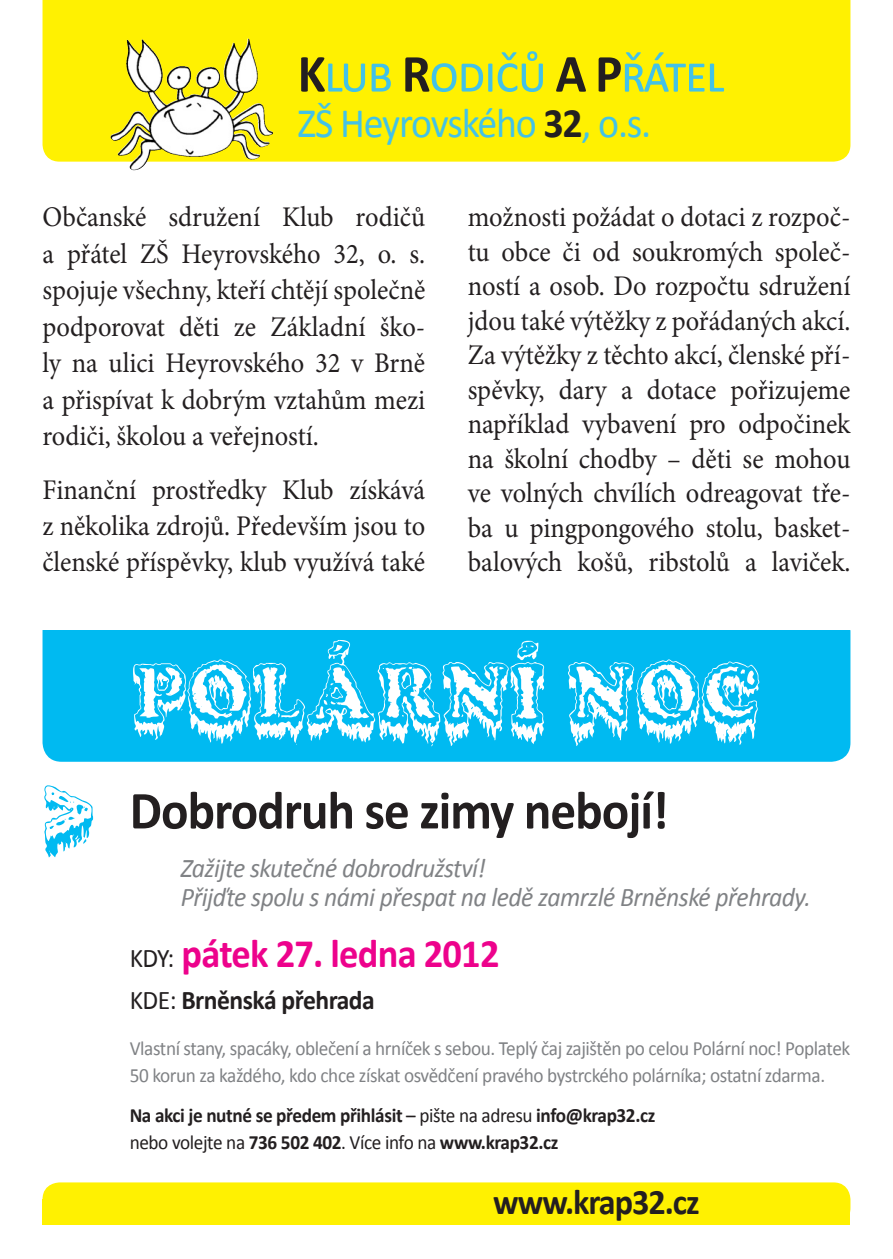
<style>
.page{position:relative;width:893px;height:1259px;background:#fff}
.page>*{position:absolute;margin:0;border:0;box-sizing:border-box;transform-origin:0 0}
.t1{font:111.6px "Modius'Frigid'";color:#00baf1;scale:.95 1}
.t2{font:90px "Modius'Frigid'";color:#fff;scale:.95 1}
.t3{font:700 54px "Calibri";letter-spacing:-.02em;color:#231f20;scale:.95 1}
.t4{font:54px "Calibri";letter-spacing:-.03em;color:#43c2e7;scale:.95 1}
.t5{font:42px "Calibri";letter-spacing:-.03em;color:#43c2e7;scale:.95 1}
.t6{font:700 40.5px "Calibri";letter-spacing:-.02em;color:#ed028c;scale:.95 1}
.t7{font:700 36px "Calibri";letter-spacing:-.03em;color:#231f20;scale:.95 1}
.t8{font:28.5px/34.5px "Minion Pro";letter-spacing:-.005em;color:#231f20;text-align:justify;scale:.93 1}
.t9{font:italic 27px/29.1px "Calibri";letter-spacing:-.02em;color:#808285;scale:.95 1}
.t10{font:700 27px "Calibri";letter-spacing:-.02em;color:#231f20;scale:.95 1}
.t11{font:20.4px/27px "Calibri";letter-spacing:-.02em;color:#808285;scale:.95 1}
.t12{font:700 20.4px/27px "Calibri";letter-spacing:-.02em;color:#231f20;scale:.95 1}
.s1{font-weight:700;color:#231f20}
.s2{font-weight:400;font-size:27px;color:#231f20}
.s3{font-weight:400}
</style>
<div class="page">
<svg style="left:43px;top:0;width:807px;height:162px;background:#fbee0f"></svg>
<div style="left:43px;top:1182px;width:807px;height:43px;background:#fff101;border-radius:17px"></div>
<div style="left:43px;top:1199px;width:807px;height:26px;background:#fff101"></div>
<img style="left:208px;top:39px;width:39px;height:68px">
<div style="left:43px;top:612px;width:807px;height:150px;background:#00baf1;border-radius:19px"></div>
<div style="left:0;top:587px;width:893px;height:42px;background:#fff"></div>
<h3 class="t4" style="left:298px;top:40px;width:451px"><span class="s1">K</span>lub <span class="s1">R</span>odičů <span class="s1">A P</span>řátel</h3>
<h3 class="t5" style="left:298px;top:97px;width:374px">ZŠ Heyrovského <span class="s1">32</span>, o.s.</h3>
<p class="t8" style="left:43px;top:199px;width:413px;line-height:36.6px">Občanské sdružení Klub rodičů a přátel ZŠ Heyrovského 32, o. s. spojuje všechny, kteří chtějí společně podporovat děti ze Základní ško&shy;ly na ulici Heyrovského 32 v Brně a přispívat k dobrým vztahům mezi rodiči, školou a veřejností.</p>
<p class="t8" style="left:43px;top:471px;width:413px;line-height:36.6px">Finanční prostředky Klub získává z několika zdrojů. Především jsou to členské příspěvky, klub využívá také</p>
<p class="t8" style="left:468px;top:200px;width:413px">možnosti požádat o dotaci z rozpoč&shy;tu obce či od soukromých společ&shy;ností a osob. Do rozpočtu sdružení jdou také výtěžky z pořádaných akcí.<br>Za výtěžky z těchto akcí, členské pří&shy;spěvky, dary a dotace pořizujeme například vybavení pro odpočinek na školní chodby – děti se mohou ve volných chvílích odreagovat tře&shy;ba u pingpongového stolu, basket&shy;balových košů, ribstolů a laviček.</p>
<h1 class="t1" style="left:43px;top:728px;width:55px">&gt;</h1>
<h2 class="t2" style="left:132px;top:632px;width:663px">POLÁRNÍ NOC</h2>
<h3 class="t3" style="left:130px;top:777px;width:569px">Dobrodruh se zimy nebojí!</h3>
<p class="t9" style="left:181px;top:852px;width:665px">Zažijte skutečné dobrodružství!<br>Přijďte spolu s námi přespat na ledě zamrzlé Brněnské přehrady.</p>
<h3 class="t6" style="left:130px;top:928px;width:391px"><span class="s2">Kdy:</span> pátek 27. ledna 2012</h3>
<p class="t10" style="left:130px;top:983px;width:259px"><span class="s3">Kde:</span> Brněnská přehrada</p>
<p class="t11" style="left:130px;top:1034px;width:760px">Vlastní stany, spacáky, oblečení a hrníček s sebou. Teplý čaj zajištěn po celou Polární noc! Poplatek<br>50 korun za každého, kdo chce získat osvědčení pravého bystrckého polárníka; ostatní zdarma.</p>
<p class="t12" style="left:130px;top:1101px;width:555px">Na akci je nutné se předem přihlásit <span class="s3">– pište na adresu</span> info@krap32.cz <span class="s3">nebo volejte na</span> 736 502 402<span class="s3">. Více info na</span> www.krap32.cz</p>
<p class="t7" style="left:493px;top:1179px;width:219px">www.krap32.cz</p>
</div>
